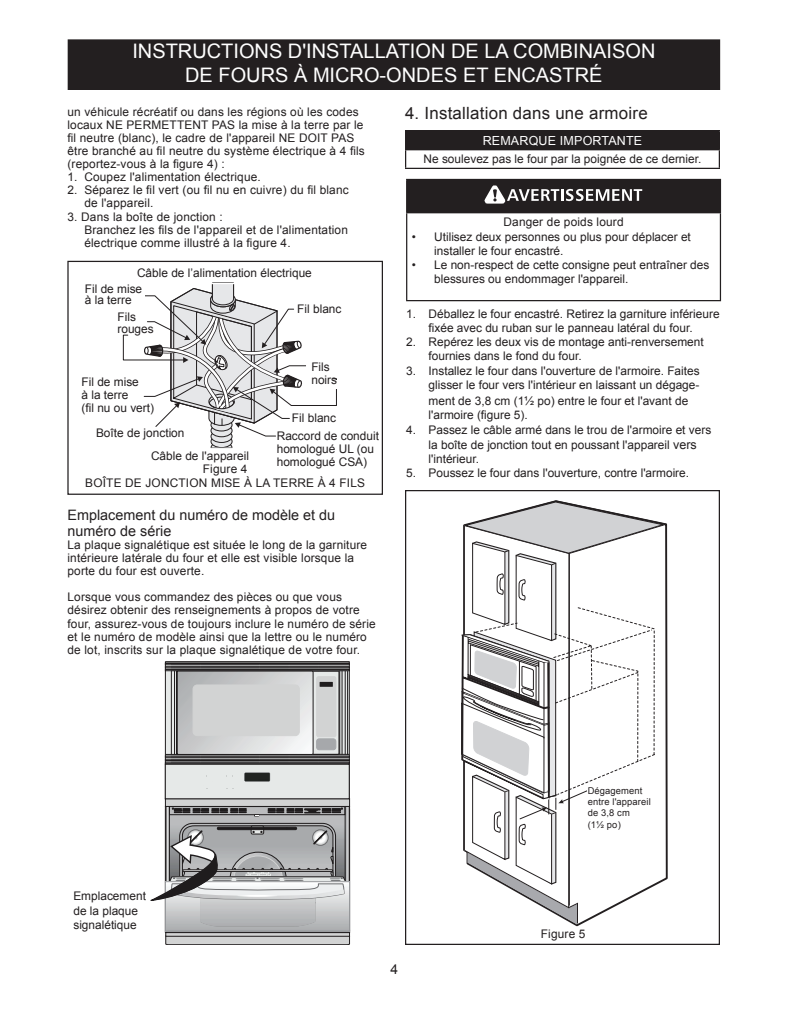
<style>
.page{position:relative;width:810px;height:1035px;background:#fff}
.page>*{position:absolute;margin:0;border:0;box-sizing:border-box;transform-origin:0 0}
.t1{font:20px/24px "Arial";color:#fff;text-align:center}
.BODYhn10{font:16.88px "Arial";letter-spacing:.015em;color:#231f20}
.SUBTITLEhb12{font:14.38px/15.6px "Arial";color:#231f20}
.t2{font:13.75px "Arial";color:#231f20}
.BODYhn10-2{font:12.5px "Arial";letter-spacing:.015em;color:#fff}
.BODYhn10-3{font:11.88px/13.1px "Arial";color:#231f20}
.Safety_Text_Hum_9_IN{font:11.88px/14.2px "Arial";color:#231f20}
.BODYhn10-4{font:9.38px/11.2px "Arial";letter-spacing:.015em;color:#231f20}
.s1{font-size:12.5px}
</style>
<div class="page">
<div style="left:68px;top:40px;width:652px;height:49px;background:#231f20"></div>
<div style="left:68px;top:39px;width:652px;height:51px;border:1px solid #231f20"></div>
<hr style="left:165px;top:806px;width:4px;height:126px;background:#dcdcdd">
<div style="left:165px;top:806px;width:5px;height:127px;border:1px solid #1f1c1d"></div>
<div style="left:345px;top:806px;width:5px;height:126px;background:#cacbcc"></div>
<div style="left:345px;top:806px;width:5px;height:127px;border:1px solid #1f1c1d"></div>
<svg style="left:171px;top:816px;width:172px;height:7px"></svg>
<svg style="left:169px;top:807px;width:176px;height:9px"></svg>
<div style="left:165px;top:799px;width:185px;height:8px;background:#d2d3d3;border:1px solid #1f1c1d"></div>
<hr style="left:166px;top:807px;width:1px;height:126px;background:#1f1c1d">
<hr style="left:349px;top:807px;width:1px;height:126px;background:#1f1c1d">
<svg style="left:165px;top:662px;width:184px;height:102px"></svg>
<div style="left:320px;top:682px;width:13px;height:5px;background:#1f1c1d"></div>
<svg style="left:151px;top:823px;width:199px;height:122px"></svg>
<div style="left:193px;top:685px;width:106px;height:51px;background:#d2d3d3;border-radius:4px"></div>
<div style="left:193px;top:685px;width:106px;height:51px;border:1px solid #d2d3d3;border-radius:4px"></div>
<div style="left:165px;top:764px;width:184px;height:35px;background:#e6e9e8;border:1px solid #1f1c1d"></div>
<svg style="left:245px;top:773px;width:25px;height:8px"></svg>
<div style="left:405px;top:490px;width:315px;height:455px;border:1px solid #231f20"></div>
<div style="left:67px;top:261px;width:316px;height:234px;border:1px solid #231f20"></div>
<svg style="left:123px;top:282px;width:214px;height:167px"></svg>
<div style="left:329px;top:380px;width:11px;height:9px;background:#fff"></div>
<div style="left:128px;top:411px;width:14px;height:9px;background:#fff"></div>
<div style="left:122px;top:293px;width:22px;height:15px;background:#fff"></div>
<svg style="left:461px;top:500px;width:207px;height:425px"></svg>
<div style="left:588px;top:787px;width:66px;height:45px;background:#fff"></div>
<div style="left:407px;top:179px;width:313px;height:34px;background:#231f20"></div>
<hr style="left:406px;top:179px;width:315px;height:1px;background:#231f20">
<hr style="left:406px;top:180px;width:1px;height:32px;background:#231f20">
<hr style="left:720px;top:180px;width:1px;height:32px;background:#231f20">
<hr style="left:406px;top:212px;width:315px;height:1px;background:#231f20">
<hr style="left:406px;top:213px;width:1px;height:87px;background:#231f20">
<hr style="left:720px;top:213px;width:1px;height:87px;background:#231f20">
<hr style="left:406px;top:300px;width:315px;height:1px;background:#231f20">
<svg style="left:484px;top:185px;width:158px;height:19px"></svg>
<div style="left:406px;top:131px;width:313px;height:19px;background:#231f20"></div>
<hr style="left:405px;top:130px;width:315px;height:1px;background:#231f20">
<svg style="left:405px;top:131px;width:1px;height:37px"></svg>
<svg style="left:719px;top:131px;width:1px;height:37px"></svg>
<hr style="left:405px;top:168px;width:315px;height:1px;background:#231f20">
<h1 class="t1" style="left:132px;top:40px;width:525px">INSTRUCTIONS D'INSTALLATION DE LA COMBINAISON<br>DE FOURS À MICRO-ONDES ET ENCASTRÉ</h1>
<p class="BODYhn10-3" style="left:68px;top:105px;width:299px">un véhicule récréatif ou dans les régions où les codes locaux NE PERMETTENT PAS la mise à la terre par le fil neutre (blanc), le cadre de l'appareil NE DOIT PAS être branché au fil neutre du système électrique à 4 fils (reportez-vous à la figure 4) :</p>
<p class="BODYhn10-3" style="left:68px;top:171px;width:195px">1. Coupez l'alimentation électrique.</p>
<p class="BODYhn10-3" style="left:84px;top:184px;width:266px;text-indent:-17px">2. Séparez le fil vert (ou fil nu en cuivre) du fil blanc de l'appareil.</p>
<p class="BODYhn10-3" style="left:68px;top:210px;width:157px">3. Dans la boîte de jonction :</p>
<p class="BODYhn10-3" style="left:84px;top:223px;width:265px">Branchez les fils de l'appareil et de l'alimentation électrique comme illustré à la figure 4.</p>
<p class="BODYhn10-3" style="left:137px;top:267px;width:176px">Câble de l’alimentation électrique</p>
<p class="BODYhn10-3" style="left:85px;top:283px;width:59px;line-height:11.2px">Fil de mise à la terre</p>
<p class="BODYhn10-3" style="left:117px;top:312px;width:38px;line-height:11.2px">Fils rouges</p>
<p class="BODYhn10-3" style="left:82px;top:375px;width:59px">Fil de mise à la terre</p>
<p class="BODYhn10-3" style="left:82px;top:401px;width:74px">(fil nu ou vert)</p>
<p class="BODYhn10-3" style="left:297px;top:303px;width:46px">Fil blanc</p>
<p class="BODYhn10-3" style="left:311px;top:361px;width:27px">Fils noirs</p>
<p class="BODYhn10-3" style="left:292px;top:412px;width:46px">Fil blanc</p>
<p class="BODYhn10-3" style="left:96px;top:427px;width:90px">Boîte de jonction</p>
<p class="BODYhn10-3" style="left:151px;top:449px;width:99px">Câble de l'appareil</p>
<p class="BODYhn10-3" style="left:277px;top:429px;width:104px">Raccord de conduit homologué UL (ou homologué CSA)</p>
<p class="BODYhn10-3" style="left:203px;top:463px;width:46px">Figure 4</p>
<p class="BODYhn10-3" style="left:85px;top:477px;width:281px">BOÎTE DE JONCTION MISE À LA TERRE À 4 FILS</p>
<p class="SUBTITLEhb12" style="left:68px;top:507px;width:269px">Emplacement du numéro de modèle et du numéro de série</p>
<p class="BODYhn10-3" style="left:68px;top:538px;width:301px">La plaque signalétique est située le long de la garniture intérieure latérale du four et elle est visible lorsque la porte du four est ouverte.</p>
<p class="BODYhn10-3" style="left:68px;top:591px;width:310px">Lorsque vous commandez des pièces ou que vous désirez obtenir des renseignements à propos de votre four, assurez-vous de toujours inclure le numéro de série et le numéro de modèle ainsi que la lettre ou le numéro de lot, inscrits sur la plaque signalétique de votre four.</p>
<p class="BODYhn10" style="left:405px;top:102px;width:244px">4. Installation dans une armoire</p>
<p class="BODYhn10-2" style="left:483px;top:132px;width:161px">REMARQUE IMPORTANTE</p>
<p class="BODYhn10-3" style="left:424px;top:153px;width:279px">Ne soulevez pas le four par la poignée de ce dernier.</p>
<p class="BODYhn10-3" style="left:504px;top:216px;width:122px">Danger de poids lourd</p>
<p class="BODYhn10-3" style="left:434px;top:229px;width:258px;line-height:14.2px;text-indent:-22px">• Utilisez deux personnes ou plus pour déplacer et installer le four encastré.</p>
<p class="BODYhn10-3" style="left:434px;top:258px;width:277px;line-height:14.2px;text-indent:-22px">• Le non-respect de cette consigne peut entraîner des blessures ou endommager l'appareil.</p>
<p class="BODYhn10-3" style="left:406px;top:306px;width:315px;line-height:14.2px;text-align:center">1. Déballez le four encastré. Retirez la garniture inférieure fixée avec du ruban sur le panneau latéral du four.</p>
<p class="BODYhn10-3" style="left:429px;top:335px;width:277px;line-height:14.2px;text-indent:-22px">2. Repérez les deux vis de montage anti-renversement fournies dans le fond du four.</p>
<p class="BODYhn10-3" style="left:406px;top:363px;width:295px;line-height:14.2px;text-align:right">3. Installez le four dans l'ouverture de l'armoire. Faites glisser le four vers l'intérieur en laissant un dégage-</p>
<p class="BODYhn10-3" style="left:429px;top:394px;width:261px;line-height:14.2px">ment de 3,8 cm (1½ po) entre le four et l'avant de l'armoire (figure 5).</p>
<p class="BODYhn10-3" style="left:429px;top:422px;width:284px;line-height:14.6px;text-indent:-22px">4. Passez le câble armé dans le trou de l'armoire et vers la boîte de jonction tout en poussant l'appareil <span class="s1">vers </span>l'intérieur.</p>
<p class="BODYhn10-3" style="left:406px;top:467px;width:285px">5. Poussez le four dans l'ouverture, contre l'armoire.</p>
<p class="Safety_Text_Hum_9_IN" style="left:73px;top:889px;width:74px">Emplacement de la plaque signalétique</p>
<p class="t2" style="left:390px;top:960px;width:9px">4</p>
<p class="BODYhn10-4" style="left:588px;top:785px;width:65px">Dégagement entre l'appareil de 3,8 cm<br>(1½ po)</p>
<p class="BODYhn10-3" style="left:541px;top:928px;width:46px">Figure 5</p>
</div>
